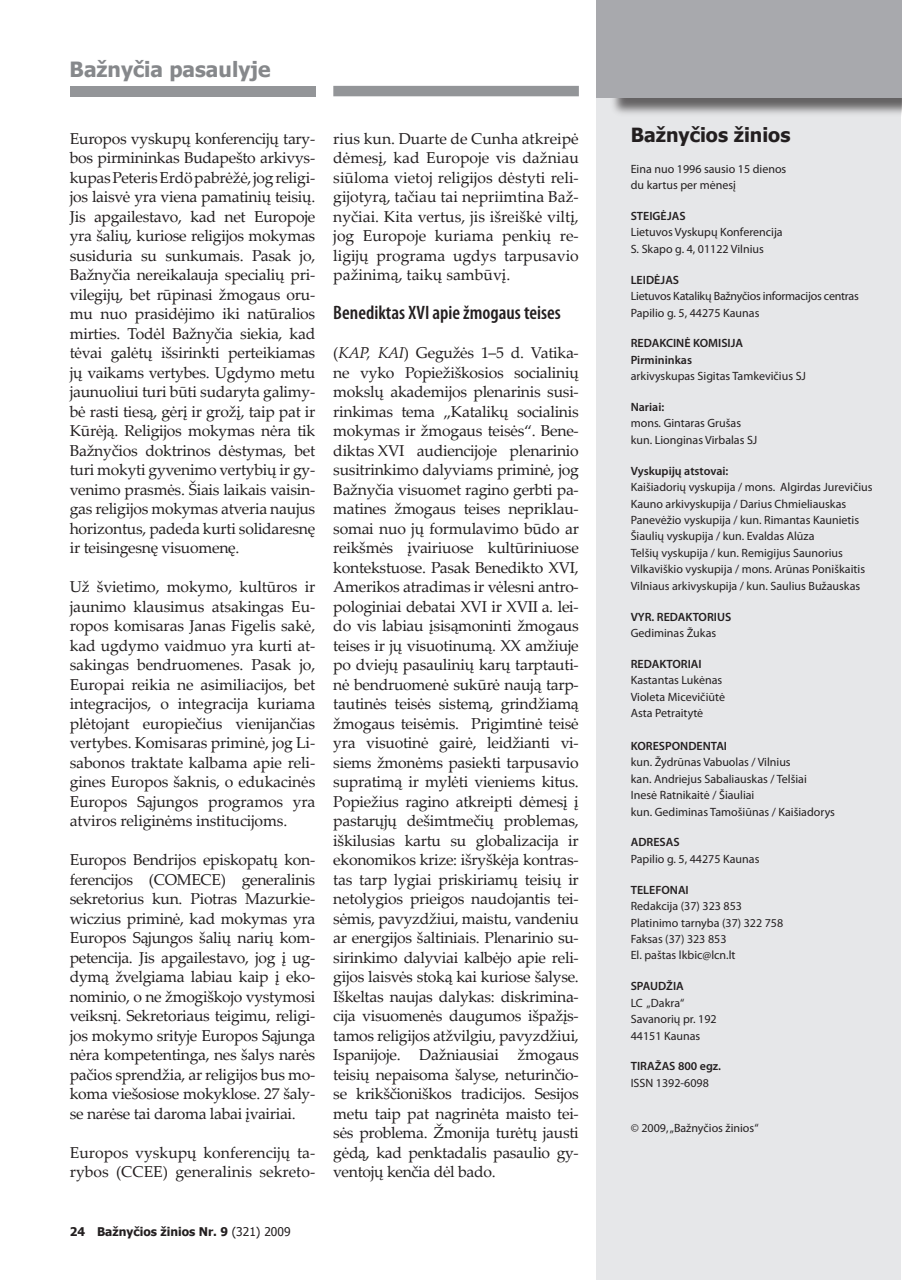
<style>
.page{position:relative;width:902px;height:1280px;background:#fff}
.page>*{position:absolute;margin:0;border:0;box-sizing:border-box;transform-origin:0 0}
.puslapio_tema{font:700 21px "Tahoma";color:#86888b}
.antraste_siaura{font:600 condensed 19.5px "Myriad Pro";color:#231f20}
.antraste_siaura-2{font:700 19.5px "Tahoma";color:#231f20}
.Palatino_10_5{font:15.75px/19.5px "Palatino Linotype";letter-spacing:-.01em;color:#231f20;text-align:justify}
.antraste_siaura-3{font:12px "Myriad Pro";color:#231f20}
.antraste_siaura-4{font:600 12px "Myriad Pro";color:#231f20}
.antraste_siaura-5{font:12px "Myriad Pro";letter-spacing:-.02em;color:#231f20}
.antraštė_siaura{font:700 12px "Tahoma";color:#231f20}
.s1{font-weight:400}
.s2{font-style:italic}
</style>
<div class="page">
<div style="left:70px;top:86px;width:245px;height:10px;background:#939598"></div>
<div style="left:333px;top:86px;width:246px;height:10px;background:#939598"></div>
<div style="left:596px;top:12px;width:305px;height:1268px;background:#e6e7e9"></div>
<div style="left:609px;top:0;width:292px;height:117px;background:#231f20;opacity:.67"></div>
<div style="left:596px;top:0;width:305px;height:97px;background:#a8a9ad"></div>
<p class="puslapio_tema" style="left:70px;top:55px;width:202px">Bažnyčia pasaulyje</p>
<p class="Palatino_10_5" style="left:70px;top:128px;width:247px">Europos vyskupų konferencijų tary&shy;bos pirmininkas Budapešto arkivys&shy;kupas Peteris Erdö pabrėžė, jog religi&shy;jos laisvė yra viena pamatinių teisių.<br>Jis apgailestavo, kad net Europoje yra šalių, kuriose religijos mokymas susiduria su sunkumais. Pasak jo, Bažnyčia nereikalauja specialių pri&shy;vilegijų, bet rūpinasi žmogaus oru&shy;mu nuo prasidėjimo iki natūralios mirties. Todėl Bažnyčia siekia, kad tėvai galėtų išsirinkti perteikiamas jų vaikams vertybes. Ugdymo metu jaunuoliui turi būti sudaryta galimy&shy;bė rasti tiesą, gėrį ir grožį, taip pat ir Kūrėją. Religijos mokymas nėra tik Bažnyčios doktrinos dėstymas, bet turi mokyti gyvenimo vertybių ir gy&shy;venimo prasmės. Šiais laikais vaisin&shy;gas religijos mokymas atveria naujus horizontus, padeda kurti solidaresnę ir teisingesnę visuomenę.</p>
<p class="Palatino_10_5" style="left:70px;top:576px;width:247px">Už švietimo, mokymo, kultūros ir jaunimo klausimus atsakingas Eu&shy;ropos komisaras Janas Figelis sakė, kad ugdymo vaidmuo yra kurti at&shy;sakingas bendruomenes. Pasak jo, Europai reikia ne asimiliacijos, bet integracijos, o integracija kuriama plėtojant europiečius vienijančias vertybes. Komisaras priminė, jog Li&shy;sabonos traktate kalbama apie reli&shy;gines Europos šaknis, o edukacinės Europos Sąjungos programos yra atviros religinėms institucijoms.</p>
<p class="Palatino_10_5" style="left:70px;top:849px;width:247px">Europos Bendrijos episkopatų kon&shy;ferencijos (COMECE) generalinis sekretorius kun. Piotras Mazurkie&shy;wiczius priminė, kad mokymas yra Europos Sąjungos šalių narių kom&shy;petencija. Jis apgailestavo, jog į ug&shy;dymą žvelgiama labiau kaip į eko&shy;nominio, o ne žmogiškojo vystymosi veiksnį. Sekretoriaus teigimu, religi&shy;jos mokymo srityje Europos Sąjunga nėra kompetentinga, nes šalys narės pačios sprendžia, ar religijos bus mo&shy;koma viešosiose mokyklose. 27 šaly&shy;se narėse tai daroma labai įvairiai.</p>
<p class="Palatino_10_5" style="left:70px;top:1142px;width:247px">Europos vyskupų konferencijų ta&shy;rybos (CCEE) generalinis sekreto-</p>
<p class="antraštė_siaura" style="left:70px;top:1223px;width:9px">24</p>
<p class="antraštė_siaura" style="left:97px;top:1223px;width:195px">Bažnyčios žinios Nr. 9 <span class="s1">(321) 2009</span></p>
<p class="Palatino_10_5" style="left:333px;top:128px;width:247px">rius kun. Duarte de Cunha atkreipė dėmesį, kad Europoje vis dažniau siūloma vietoj religijos dėstyti reli&shy;gijotyrą, tačiau tai nepriimtina Baž&shy;nyčiai. Kita vertus, jis išreiškė viltį, jog Europoje kuriama penkių re&shy;ligijų programa ugdys tarpusavio pažinimą, taikų sambūvį.</p>
<p class="antraste_siaura" style="left:333px;top:301px;width:229px">Benediktas XVI apie žmogaus teises</p>
<p class="Palatino_10_5" style="left:333px;top:342px;width:247px">(<span class="s2">KAP, KAI</span>) Gegužės 1–5 d. Vatika&shy;ne vyko Popiežiškosios socialinių mokslų akademijos plenarinis susi&shy;rinkimas tema „Katalikų socialinis mokymas ir žmogaus teisės“. Bene&shy;diktas XVI audiencijoje plenarinio susitrinkimo dalyviams priminė, jog Bažnyčia visuomet ragino gerbti pa&shy;matines žmogaus teises nepriklau&shy;somai nuo jų formulavimo būdo ar reikšmės įvairiuose kultūriniuose kontekstuose. Pasak Benedikto XVI, Amerikos atradimas ir vėlesni antro&shy;pologiniai debatai XVI ir XVII a. lei&shy;do vis labiau įsisąmoninti žmogaus teises ir jų visuotinumą. XX amžiuje po dviejų pasaulinių karų tarptauti&shy;nė bendruomenė sukūrė naują tarp&shy;tautinės teisės sistemą, grindžiamą žmogaus teisėmis. Prigimtinė teisė yra visuotinė gairė, leidžianti vi&shy;siems žmonėms pasiekti tarpusavio supratimą ir mylėti vieniems kitus.<br>Popiežius ragino atkreipti dėmesį į pastarųjų dešimtmečių problemas, iškilusias kartu su globalizacija ir ekonomikos krize: išryškėja kontras&shy;tas tarp lygiai priskiriamų teisių ir netolygios prieigos naudojantis tei&shy;sėmis, pavyzdžiui, maistu, vandeniu ar energijos šaltiniais. Plenarinio su&shy;sirinkimo dalyviai kalbėjo apie reli&shy;gijos laisvės stoką kai kuriose šalyse.<br>Iškeltas naujas dalykas: diskrimina&shy;cija visuomenės daugumos išpažįs&shy;tamos religijos atžvilgiu, pavyzdžiui, Ispanijoje. Dažniausiai žmogaus teisių nepaisoma šalyse, neturinčio&shy;se krikščioniškos tradicijos. Sesijos metu taip pat nagrinėta maisto tei&shy;sės problema. Žmonija turėtų jausti gėdą, kad penktadalis pasaulio gy&shy;ventojų kenčia dėl bado.</p>
<p class="antraste_siaura-2" style="left:630px;top:121px;width:161px">Bažnyčios žinios</p>
<p class="antraste_siaura-3" style="left:630px;top:161px;width:157px">Eina nuo 1996 sausio 15 dienos</p>
<p class="antraste_siaura-3" style="left:630px;top:178px;width:107px">du kartus per mėnesį</p>
<p class="antraste_siaura-4" style="left:630px;top:208px;width:56px">STEIGĖJAS</p>
<p class="antraste_siaura-3" style="left:630px;top:225px;width:153px">Lietuvos Vyskupų Konferencija</p>
<p class="antraste_siaura-3" style="left:630px;top:241px;width:135px">S. Skapo g. 4, 01122 Vilnius</p>
<p class="antraste_siaura-4" style="left:630px;top:272px;width:50px">LEIDĖJAS</p>
<p class="antraste_siaura-5" style="left:630px;top:289px;width:229px">Lietuvos Katalikų Bažnyčios informacijos centras</p>
<p class="antraste_siaura-3" style="left:630px;top:305px;width:130px">Papilio g. 5, 44275 Kaunas</p>
<p class="antraste_siaura-4" style="left:630px;top:336px;width:114px">REDAKCINĖ KOMISIJA</p>
<p class="antraste_siaura-4" style="left:630px;top:352px;width:63px">Pirmininkas</p>
<p class="antraste_siaura-3" style="left:630px;top:369px;width:177px">arkivyskupas Sigitas Tamkevičius SJ</p>
<p class="antraste_siaura-4" style="left:630px;top:399px;width:35px">Nariai:</p>
<p class="antraste_siaura-3" style="left:630px;top:416px;width:112px">mons. Gintaras Grušas</p>
<p class="antraste_siaura-3" style="left:630px;top:432px;width:128px">kun. Lionginas Virbalas SJ</p>
<p class="antraste_siaura-4" style="left:630px;top:463px;width:99px">Vyskupijų atstovai:</p>
<p class="antraste_siaura-3" style="left:630px;top:480px;width:243px">Kaišiadorių vyskupija / mons. Algirdas Jurevičius</p>
<p class="antraste_siaura-3" style="left:630px;top:496px;width:217px">Kauno arkivyskupija / Darius Chmieliauskas</p>
<p class="antraste_siaura-3" style="left:630px;top:513px;width:230px">Panevėžio vyskupija / kun. Rimantas Kaunietis</p>
<p class="antraste_siaura-3" style="left:630px;top:529px;width:185px">Šiaulių vyskupija / kun. Evaldas Alūza</p>
<p class="antraste_siaura-3" style="left:630px;top:545px;width:214px">Telšių vyskupija / kun. Remigijus Saunorius</p>
<p class="antraste_siaura-3" style="left:630px;top:562px;width:236px">Vilkaviškio vyskupija / mons. Arūnas Poniškaitis</p>
<p class="antraste_siaura-3" style="left:630px;top:578px;width:231px">Vilniaus arkivyskupija / kun. Saulius Bužauskas</p>
<p class="antraste_siaura-4" style="left:630px;top:609px;width:102px">VYR. REDAKTORIUS</p>
<p class="antraste_siaura-3" style="left:630px;top:625px;width:87px">Gediminas Žukas</p>
<p class="antraste_siaura-4" style="left:630px;top:656px;width:73px">REDAKTORIAI</p>
<p class="antraste_siaura-3" style="left:630px;top:673px;width:93px">Kastantas Lukėnas</p>
<p class="antraste_siaura-3" style="left:630px;top:689px;width:96px">Violeta Micevičiūtė</p>
<p class="antraste_siaura-3" style="left:630px;top:706px;width:74px">Asta Petraitytė</p>
<p class="antraste_siaura-4" style="left:630px;top:738px;width:98px">KORESPONDENTAI</p>
<p class="antraste_siaura-3" style="left:630px;top:755px;width:161px">kun. Žydrūnas Vabuolas / Vilnius</p>
<p class="antraste_siaura-3" style="left:630px;top:771px;width:178px">kan. Andriejus Sabaliauskas / Telšiai</p>
<p class="antraste_siaura-3" style="left:630px;top:788px;width:125px">Inesė Ratnikaitė / Šiauliai</p>
<p class="antraste_siaura-3" style="left:630px;top:804px;width:206px">kun. Gediminas Tamošiūnas / Kaišiadorys</p>
<p class="antraste_siaura-4" style="left:630px;top:835px;width:50px">ADRESAS</p>
<p class="antraste_siaura-3" style="left:630px;top:851px;width:130px">Papilio g. 5, 44275 Kaunas</p>
<p class="antraste_siaura-4" style="left:630px;top:882px;width:60px">TELEFONAI</p>
<p class="antraste_siaura-3" style="left:630px;top:899px;width:113px">Redakcija (37) 323 853</p>
<p class="antraste_siaura-3" style="left:630px;top:915px;width:154px">Platinimo tarnyba (37) 322 758</p>
<p class="antraste_siaura-3" style="left:630px;top:931px;width:97px">Faksas (37) 323 853</p>
<p class="antraste_siaura-3" style="left:630px;top:948px;width:106px">El. paštas lkbic@lcn.lt</p>
<p class="antraste_siaura-4" style="left:630px;top:978px;width:55px">SPAUDŽIA</p>
<p class="antraste_siaura-3" style="left:630px;top:995px;width:55px">LC „Dakra“</p>
<p class="antraste_siaura-3" style="left:630px;top:1012px;width:87px">Savanorių pr. 192</p>
<p class="antraste_siaura-3" style="left:630px;top:1028px;width:71px">44151 Kaunas</p>
<p class="antraste_siaura-4" style="left:630px;top:1059px;width:92px">TIRAŽAS 800 egz.</p>
<p class="antraste_siaura-3" style="left:630px;top:1075px;width:10px">ISSN</p>
<p class="antraste_siaura-3" style="left:655px;top:1075px;width:54px">1392-6098</p>
<p class="antraste_siaura-3" style="left:630px;top:1120px;width:129px">© 2009, „Bažnyčios žinios“</p>
</div>
